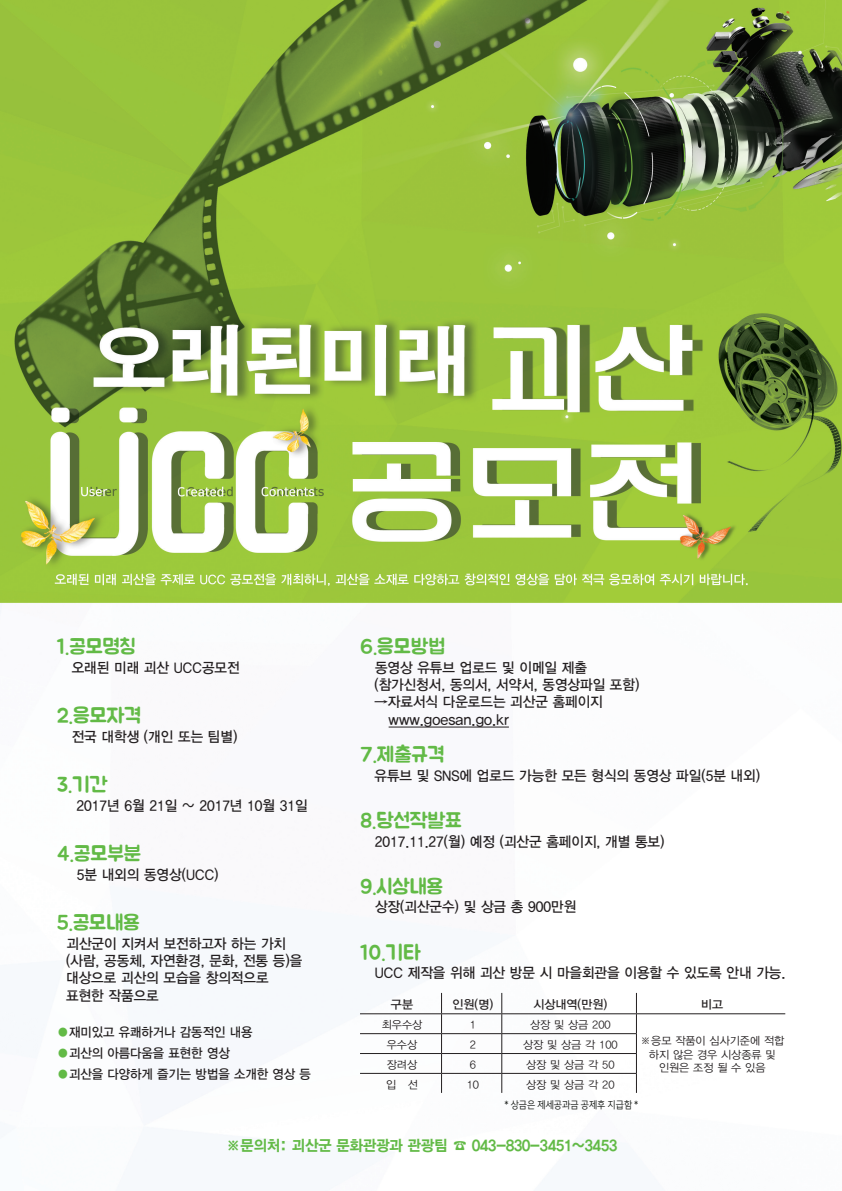
<style>
.page{position:relative;width:842px;height:1191px;background:#fff}
.page>*{position:absolute;margin:0;border:0;box-sizing:border-box;transform-origin:0 0}
.t1{font:21px "BMJUA";color:#62ba46}
.t2{font:15.2px "YDIYGO350";color:#62ba46;scale:.95 1}
.t3{font:15px "YDIYGO330";color:#231f20;scale:.95 1}
.t4{font:14.3px/17.2px "YDIYGO330";color:#231f20;scale:.95 1}
.t5{font:13px "YDIYGO330";color:#231f20;scale:.95 1}
.t6{font:12px "YDIYGO330";color:#231f20}
.t7{font:11px/13.2px "YDIYGO320";color:#231f20;text-align:center}
.t8{font:10px "Nanum Square OTFR";color:#080c08;scale:.9 1}
.s1{color:#62ba46}
</style>
<div class="page">
<img style="left:0;top:0;width:842px;height:1093px">
<hr style="left:389px;top:726px;width:120px;height:1px;background:#231f20">
<hr style="left:360px;top:1013px;width:81px;height:1px;background:#231f20">
<hr style="left:441px;top:1013px;width:61px;height:1px;background:#231f20">
<hr style="left:502px;top:1013px;width:134px;height:1px;background:#231f20">
<hr style="left:636px;top:1013px;width:149px;height:1px;background:#231f20">
<hr style="left:360px;top:1033px;width:81px;height:1px;background:#231f20">
<hr style="left:441px;top:1033px;width:61px;height:1px;background:#231f20">
<hr style="left:502px;top:1033px;width:135px;height:1px;background:#231f20">
<hr style="left:360px;top:1053px;width:81px;height:1px;background:#231f20">
<hr style="left:441px;top:1053px;width:61px;height:1px;background:#231f20">
<hr style="left:502px;top:1053px;width:135px;height:1px;background:#231f20">
<hr style="left:360px;top:1073px;width:81px;height:1px;background:#231f20">
<hr style="left:441px;top:1073px;width:61px;height:1px;background:#231f20">
<svg style="left:441px;top:993px;width:1px;height:99px"></svg>
<hr style="left:502px;top:1073px;width:135px;height:1px;background:#231f20">
<svg style="left:501px;top:993px;width:1px;height:99px"></svg>
<svg style="left:636px;top:993px;width:1px;height:99px"></svg>
<h1 class="t1" style="left:57px;top:635px;width:80px">1.공모명칭</h1>
<p class="t4" style="left:72px;top:659px;width:178px">오래된 미래 괴산 UCC공모전</p>
<h1 class="t1" style="left:57px;top:704px;width:86px">2.응모자격</h1>
<p class="t4" style="left:72px;top:728px;width:176px">전국 대학생 (개인 또는 팀별)</p>
<h1 class="t1" style="left:57px;top:773px;width:53px">3.기간</h1>
<p class="t4" style="left:77px;top:797px;width:245px">2017년 6월 21일 ~ 2017년 10월 31일</p>
<h1 class="t1" style="left:57px;top:842px;width:86px">4.공모부분</h1>
<p class="t4" style="left:77px;top:866px;width:151px">5분 내외의 동영상(UCC)</p>
<h1 class="t1" style="left:57px;top:911px;width:85px">5.공모내용</h1>
<p class="t4" style="left:66px;top:935px;width:250px">괴산군이 지켜서 보전하고자 하는 가치 (사람, 공동체, 자연환경, 문화, 전통 등)을 대상으로 괴산의 모습을 창의적으로 표현한 작품으로</p>
<p class="t5" style="left:57px;top:1025px;width:208px"><span class="s1">●</span>재미있고 유쾌하거나 감동적인 내용</p>
<p class="t5" style="left:57px;top:1046px;width:184px"><span class="s1">●</span>괴산의 아름다움을 표현한 영상</p>
<p class="t5" style="left:57px;top:1067px;width:269px"><span class="s1">●</span>괴산을 다양하게 즐기는 방법을 소개한 영상 등</p>
<h1 class="t1" style="left:360px;top:635px;width:87px">6.응모방법</h1>
<p class="t4" style="left:374px;top:659px;width:280px">동영상 유튜브 업로드 및 이메일 제출 (참가신청서, 동의서, 서약서, 동영상파일 포함)</p>
<p class="t4" style="left:374px;top:693px;width:242px">→자료서식 다운로드는 괴산군 홈페이지</p>
<p class="t3" style="left:389px;top:711px;width:128px">www.goesan.go.kr</p>
<h1 class="t1" style="left:360px;top:743px;width:86px">7.제출규격</h1>
<p class="t4" style="left:375px;top:767px;width:407px">유튜브 및 SNS에 업로드 가능한 모든 형식의 동영상 파일(5분 내외)</p>
<h1 class="t1" style="left:360px;top:809px;width:103px">8.당선작발표</h1>
<p class="t4" style="left:375px;top:833px;width:306px">2017.11.27(월) 예정 (괴산군 홈페이지, 개별 통보)</p>
<h1 class="t1" style="left:360px;top:875px;width:85px">9.시상내용</h1>
<p class="t4" style="left:375px;top:898px;width:213px">상장(괴산군수) 및 상금 총 900만원</p>
<h1 class="t1" style="left:360px;top:941px;width:62px">10.기타</h1>
<p class="t4" style="left:375px;top:964px;width:434px">UCC 제작을 위해 괴산 방문 시 마을회관을 이용할 수 있도록 안내 가능.</p>
<p class="t6" style="left:391px;top:997px;width:24px">구분</p>
<p class="t6" style="left:452px;top:997px;width:42px">인원(명)</p>
<p class="t6" style="left:533px;top:997px;width:75px">시상내역(만원)</p>
<p class="t6" style="left:701px;top:997px;width:24px">비고</p>
<p class="t7" style="left:382px;top:1018px;width:42px">최우수상</p>
<p class="t7" style="left:470px;top:1018px;width:8px">1</p>
<p class="t7" style="left:530px;top:1018px;width:82px">상장 및 상금 200</p>
<p class="t7" style="left:640px;top:1034px;width:145px">※응모 작품이 심사기준에 적합 하지 않은 경우 시상종류 및 인원은 조정 될 수 있음</p>
<p class="t7" style="left:387px;top:1038px;width:32px">우수상</p>
<p class="t7" style="left:470px;top:1038px;width:8px">2</p>
<p class="t7" style="left:523px;top:1038px;width:96px">상장 및 상금 각 100</p>
<p class="t7" style="left:387px;top:1058px;width:32px">장려상</p>
<p class="t7" style="left:470px;top:1058px;width:8px">6</p>
<p class="t7" style="left:526px;top:1058px;width:90px">상장 및 상금 각 50</p>
<p class="t7" style="left:386px;top:1078px;width:33px">입 선</p>
<p class="t7" style="left:467px;top:1078px;width:14px">10</p>
<p class="t7" style="left:526px;top:1078px;width:90px">상장 및 상금 각 20</p>
<p class="t8" style="left:503px;top:1099px;width:155px">＊상금은 제세공과금 공제후 지급함＊</p>
<p class="t2" style="left:226px;top:1138px;width:413px">※문의처: 괴산군 문화관광과 관광팀 ☎ 043-830-3451~3453</p>
</div>
